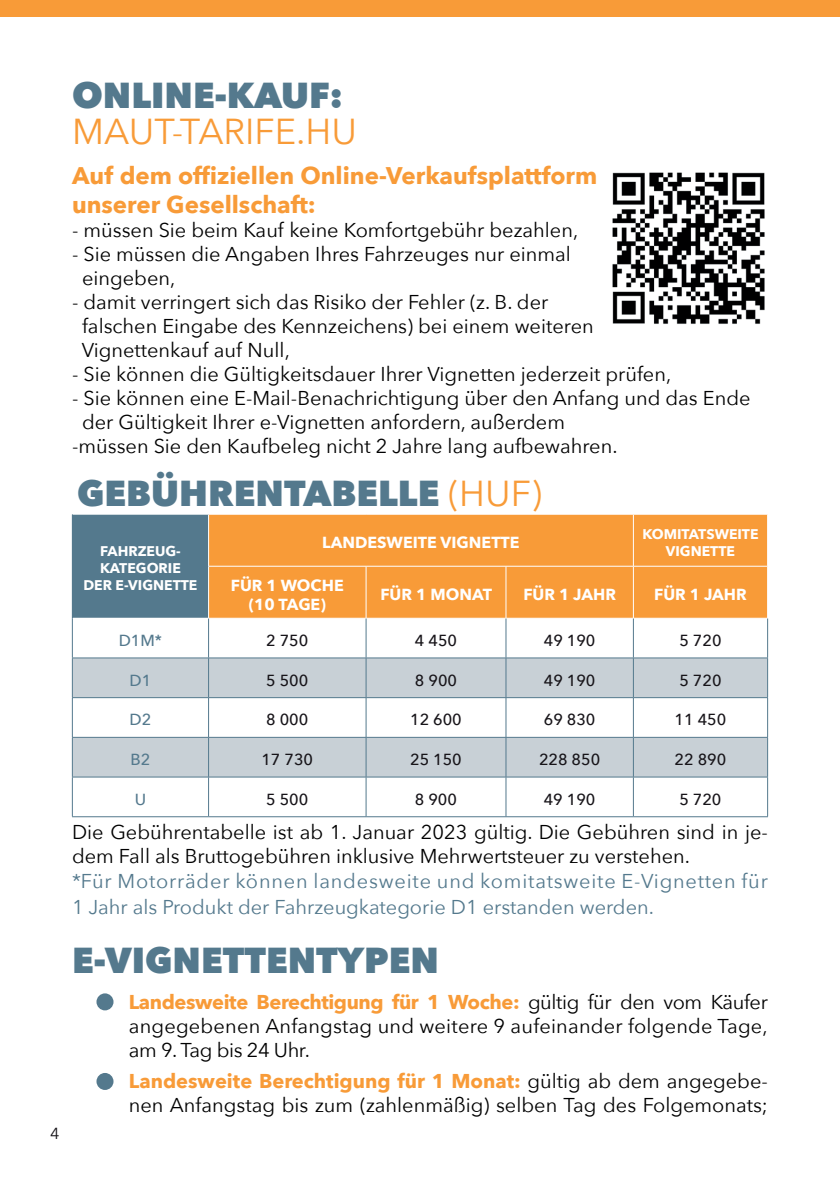
<style>
.page{position:relative;width:840px;height:1191px;background:#fff}
.page>*{position:absolute;margin:0;border:0;box-sizing:border-box;transform-origin:0 0}
.t1{font:800 36px "Avenir Next";color:#54798d}
.t2{font:36px "Avenir Next";color:#f89b38}
.t3{font:700 24px/28.8px "Avenir Next";color:#f89b38}
.t4{font:20px/24px "Avenir Next";color:#000001}
.t5{font:20px/25.6px "Avenir Next";letter-spacing:.02em;color:#54798d}
.t6{font:500 16px "Avenir Next";color:#171419}
.t7{font:700 16px/19.2px "Avenir Next";color:#fff;text-align:center}
.t8{font:500 16px "Avenir Next";color:#54798d}
.t9{font:16px "Avenir Next";color:#171419}
.t10{font:700 14px/16.8px "Avenir Next";color:#fff;text-align:center}
.s1{font-weight:400;color:#f89b38}
.s2{font-weight:700;color:#f89b38}
</style>
<div class="page">
<div style="left:0;top:0;width:839px;height:17px;background:#f89b38"></div>
<div style="left:72px;top:514px;width:136px;height:104px;background:#54798d"></div>
<div style="left:209px;top:515px;width:557px;height:103px;background:#f89b38"></div>
<svg style="left:73px;top:658px;width:693px;height:118px;fill:#c8d0d6"></svg>
<hr style="left:72px;top:514px;width:136px;height:1px;background:#fff">
<hr style="left:632px;top:514px;width:1px;height:52px;background:#fff">
<hr style="left:208px;top:566px;width:158px;height:1px;background:#fff">
<hr style="left:366px;top:566px;width:139px;height:1px;background:#fff">
<hr style="left:365px;top:566px;width:1px;height:52px;background:#fff">
<hr style="left:505px;top:566px;width:128px;height:1px;background:#fff">
<hr style="left:505px;top:566px;width:1px;height:52px;background:#fff">
<hr style="left:633px;top:566px;width:134px;height:1px;background:#fff">
<hr style="left:632px;top:566px;width:1px;height:52px;background:#fff">
<hr style="left:72px;top:514px;width:1px;height:52px;background:#54798d">
<hr style="left:72px;top:618px;width:1px;height:39px;background:#54798d">
<hr style="left:208px;top:618px;width:1px;height:39px;background:#54798d">
<hr style="left:365px;top:618px;width:1px;height:39px;background:#54798d">
<hr style="left:505px;top:618px;width:1px;height:39px;background:#54798d">
<hr style="left:632px;top:618px;width:1px;height:39px;background:#54798d">
<hr style="left:766px;top:618px;width:1px;height:39px;background:#54798d">
<hr style="left:208px;top:657px;width:158px;height:1px;background:#54798d">
<hr style="left:365px;top:658px;width:1px;height:39px;background:#54798d">
<hr style="left:366px;top:657px;width:139px;height:1px;background:#54798d">
<hr style="left:505px;top:657px;width:128px;height:1px;background:#54798d">
<hr style="left:633px;top:657px;width:134px;height:1px;background:#54798d">
<hr style="left:505px;top:658px;width:1px;height:39px;background:#54798d">
<hr style="left:632px;top:658px;width:1px;height:39px;background:#54798d">
<hr style="left:766px;top:658px;width:1px;height:39px;background:#54798d">
<hr style="left:72px;top:698px;width:1px;height:39px;background:#54798d">
<hr style="left:72px;top:697px;width:136px;height:1px;background:#54798d">
<hr style="left:208px;top:698px;width:1px;height:39px;background:#54798d">
<hr style="left:208px;top:697px;width:158px;height:1px;background:#54798d">
<hr style="left:365px;top:698px;width:1px;height:39px;background:#54798d">
<hr style="left:366px;top:697px;width:139px;height:1px;background:#54798d">
<hr style="left:505px;top:697px;width:128px;height:1px;background:#54798d">
<hr style="left:633px;top:697px;width:134px;height:1px;background:#54798d">
<hr style="left:505px;top:698px;width:1px;height:39px;background:#54798d">
<hr style="left:632px;top:698px;width:1px;height:39px;background:#54798d">
<hr style="left:766px;top:698px;width:1px;height:39px;background:#54798d">
<hr style="left:72px;top:816px;width:136px;height:1px;background:#54798d">
<hr style="left:208px;top:777px;width:1px;height:39px;background:#54798d">
<hr style="left:208px;top:816px;width:158px;height:1px;background:#54798d">
<hr style="left:365px;top:777px;width:1px;height:39px;background:#54798d">
<hr style="left:505px;top:777px;width:1px;height:39px;background:#54798d">
<hr style="left:632px;top:777px;width:1px;height:39px;background:#54798d">
<hr style="left:766px;top:777px;width:1px;height:39px;background:#54798d">
<hr style="left:366px;top:816px;width:139px;height:1px;background:#54798d">
<hr style="left:505px;top:816px;width:128px;height:1px;background:#54798d">
<hr style="left:633px;top:816px;width:134px;height:1px;background:#54798d">
<hr style="left:72px;top:658px;width:1px;height:39px;background:#54798d">
<hr style="left:72px;top:657px;width:136px;height:1px;background:#54798d">
<hr style="left:208px;top:658px;width:1px;height:39px;background:#54798d">
<hr style="left:72px;top:777px;width:1px;height:39px;background:#54798d">
<hr style="left:72px;top:737px;width:136px;height:1px;background:#54798d">
<hr style="left:72px;top:737px;width:1px;height:39px;background:#54798d">
<hr style="left:72px;top:776px;width:136px;height:1px;background:#54798d">
<hr style="left:208px;top:737px;width:158px;height:1px;background:#54798d">
<hr style="left:208px;top:737px;width:1px;height:39px;background:#54798d">
<hr style="left:208px;top:776px;width:158px;height:1px;background:#54798d">
<hr style="left:366px;top:737px;width:139px;height:1px;background:#54798d">
<hr style="left:365px;top:737px;width:1px;height:39px;background:#54798d">
<hr style="left:366px;top:776px;width:139px;height:1px;background:#54798d">
<hr style="left:505px;top:737px;width:128px;height:1px;background:#54798d">
<hr style="left:505px;top:737px;width:1px;height:39px;background:#54798d">
<hr style="left:505px;top:776px;width:128px;height:1px;background:#54798d">
<hr style="left:633px;top:737px;width:134px;height:1px;background:#54798d">
<hr style="left:632px;top:737px;width:1px;height:39px;background:#54798d">
<hr style="left:766px;top:737px;width:1px;height:39px;background:#54798d">
<hr style="left:633px;top:776px;width:134px;height:1px;background:#54798d">
<div style="left:96px;top:993px;width:17px;height:17px;background:#54798d;border-radius:50%"></div>
<div style="left:96px;top:1073px;width:17px;height:17px;background:#54798d;border-radius:50%"></div>
<img style="left:612px;top:172px;width:153px;height:152px">
<p class="t9" style="left:50px;top:1119px;width:11px">4</p>
<h1 class="t1" style="left:72px;top:73px;width:272px">ONLINE-KAUF:</h1>
<h1 class="t2" style="left:72px;top:101px;width:286px">MAUT-TARIFE.HU</h1>
<p class="t3" style="left:72px;top:161px;width:526px">Auf dem offiziellen Online-Verkaufsplattform unserer Gesellschaft:</p>
<p class="t4" style="left:72px;top:217px;width:507px">- müssen Sie beim Kauf keine Komfortgebühr bezahlen,</p>
<p class="t4" style="left:82px;top:241px;width:490px;text-indent:-10px">- Sie müssen die Angaben Ihres Fahrzeuges nur einmal eingeben,</p>
<p class="t4" style="left:82px;top:289px;width:513px;text-indent:-10px">- damit verringert sich das Risiko der Fehler (z. B. der falschen Eingabe des Kennzeichens) bei einem weiteren<br>Vignettenkauf auf Null,</p>
<p class="t4" style="left:72px;top:361px;width:600px">- Sie können die Gültigkeitsdauer Ihrer Vignetten jederzeit prüfen,</p>
<p class="t4" style="left:72px;top:385px;width:679px">- Sie können eine E-Mail-Benachrichtigung über den Anfang und das Ende</p>
<p class="t4" style="left:82px;top:409px;width:484px">der Gültigkeit Ihrer e-Vignetten anfordern, außerdem</p>
<p class="t4" style="left:72px;top:433px;width:546px">-müssen Sie den Kaufbeleg nicht 2 Jahre lang aufbewahren.</p>
<h1 class="t1" style="left:77px;top:471px;width:466px">GEBÜHRENTABELLE <span class="s1">(HUF)</span></h1>
<p class="t10" style="left:83px;top:543px;width:115px">FAHRZEUG-<br>KATEGORIE<br>DER E-VIGNETTE</p>
<p class="t7" style="left:322px;top:533px;width:199px">LANDESWEITE VIGNETTE</p>
<p class="t10" style="left:642px;top:525px;width:118px">KOMITATSWEITE<br>VIGNETTE</p>
<p class="t7" style="left:231px;top:575px;width:114px">FÜR 1 WOCHE (10 TAGE)</p>
<p class="t7" style="left:380px;top:585px;width:113px">FÜR 1 MONAT</p>
<p class="t7" style="left:523px;top:585px;width:94px">FÜR 1 JAHR</p>
<p class="t7" style="left:653px;top:585px;width:94px">FÜR 1 JAHR</p>
<p class="t8" style="left:119px;top:627px;width:45px">D1M*</p>
<p class="t6" style="left:266px;top:627px;width:44px">2 750</p>
<p class="t6" style="left:414px;top:627px;width:44px">4 450</p>
<p class="t6" style="left:543px;top:627px;width:53px">49 190</p>
<p class="t6" style="left:679px;top:627px;width:44px">5 720</p>
<p class="t8" style="left:129px;top:666px;width:23px">D1</p>
<p class="t6" style="left:266px;top:666px;width:44px">5 500</p>
<p class="t6" style="left:414px;top:666px;width:44px">8 900</p>
<p class="t6" style="left:543px;top:666px;width:53px">49 190</p>
<p class="t6" style="left:679px;top:666px;width:44px">5 720</p>
<p class="t8" style="left:130px;top:706px;width:23px">D2</p>
<p class="t6" style="left:266px;top:706px;width:44px">8 000</p>
<p class="t6" style="left:410px;top:706px;width:53px">12 600</p>
<p class="t6" style="left:543px;top:706px;width:53px">69 830</p>
<p class="t6" style="left:674px;top:706px;width:53px">11 450</p>
<p class="t8" style="left:130px;top:746px;width:21px">B2</p>
<p class="t6" style="left:261px;top:746px;width:53px">17 730</p>
<p class="t6" style="left:410px;top:746px;width:53px">25 150</p>
<p class="t6" style="left:538px;top:746px;width:63px">228 850</p>
<p class="t6" style="left:674px;top:746px;width:53px">22 890</p>
<p class="t8" style="left:135px;top:785px;width:13px">U</p>
<p class="t6" style="left:266px;top:785px;width:44px">5 500</p>
<p class="t6" style="left:414px;top:785px;width:44px">8 900</p>
<p class="t6" style="left:543px;top:785px;width:53px">49 190</p>
<p class="t6" style="left:679px;top:785px;width:44px">5 720</p>
<p class="t4" style="left:72px;top:819px;width:697px">Die Gebührentabelle ist ab 1. Januar 2023 gültig. Die Gebühren sind in je&shy;dem Fall als Bruttogebühren inklusive Mehrwertsteuer zu verstehen.</p>
<p class="t5" style="left:72px;top:867px;width:697px">*Für Motorräder können landesweite und komitatsweite E-Vignetten für<br>1 Jahr als Produkt der Fahrzeugkategorie D1 erstanden werden.</p>
<h1 class="t1" style="left:72px;top:938px;width:368px">E-VIGNETTENTYPEN</h1>
<p class="t4" style="left:129px;top:988px;width:640px;text-align:justify"><span class="s2">Landesweite Berechtigung für 1 Woche:</span> gültig für den vom Käufer angegebenen Anfangstag und weitere 9 aufeinander folgende Tage, am 9. Tag bis 24 Uhr.</p>
<p class="t4" style="left:129px;top:1068px;width:640px"><span class="s2">Landesweite Berechtigung für 1 Monat:</span> gültig ab dem angegebe&shy;nen Anfangstag bis zum (zahlenmäßig) selben Tag des Folgemonats;</p>
</div>
